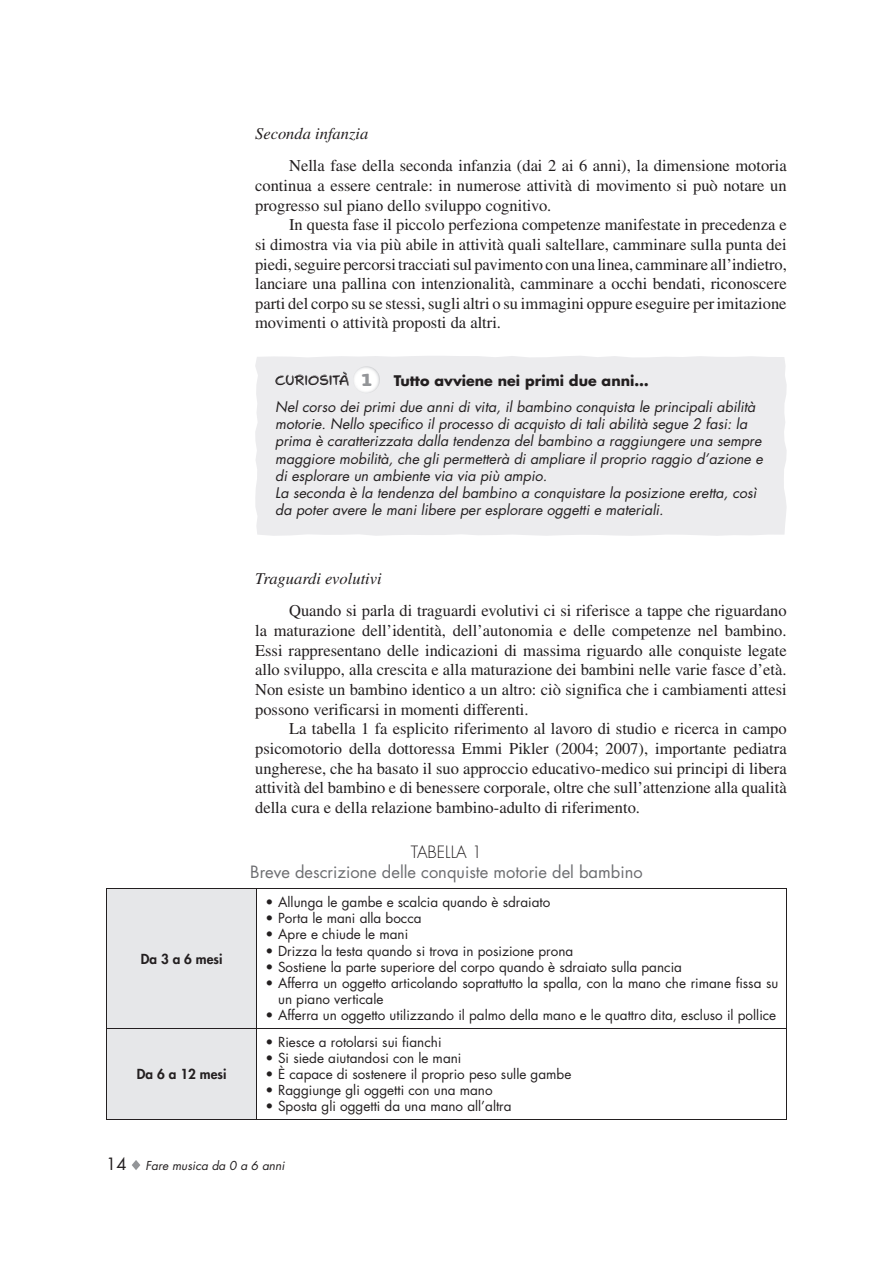
<style>
.page{position:relative;width:893px;height:1263px;background:#fff}
.page>*{position:absolute;margin:0;border:0;box-sizing:border-box;transform-origin:0 0}
.t1{font:16.5px/19.6px "Times LT Std";color:#231f20;text-align:justify}
.t2{font:16.5px "Futura Std";color:#6c6d70}
.t3{font:italic 16.5px "Times LT Std";color:#231f20}
.t4{font:300 16.5px "Futura Std";color:#231f20}
.t5{font:italic 14.25px/17.2px "Futura Std";color:#231f20}
.t6{font:13.5px/16px "Futura Std";color:#231f20}
.t7{font:800 13.5px "Futura Std";color:#231f20}
.t8{font:italic 12px "Futura Std";color:#231f20}
.s1{font-family:"Swing King";font-style:normal;font-size:13.5px}
.s2{font-family:"Freight Round Pro";font-weight:700;font-style:normal;font-size:19.5px;color:#939598}
.s3{font-weight:700;font-style:normal}
.s4{font-style:normal;font-size:16.5px}
</style>
<div class="page">
<svg style="left:132px;top:1160px;width:8px;height:10px"></svg>
<div style="left:255px;top:356px;width:532px;height:180px;background:#ececee"></div>
<svg style="left:276px;top:372px;width:73px;height:13px"></svg>
<img style="left:353px;top:366px;width:27px;height:27px;border-radius:13px">
<div style="left:107px;top:889px;width:150px;height:230px;background:#e6e7e9"></div>
<hr style="left:106px;top:1028px;width:151px;height:1px;background:#231f20">
<hr style="left:257px;top:1028px;width:530px;height:1px;background:#231f20">
<hr style="left:106px;top:1119px;width:151px;height:1px;background:#231f20">
<hr style="left:257px;top:1119px;width:530px;height:1px;background:#231f20">
<hr style="left:787px;top:889px;width:1px;height:139px;background:#231f20">
<hr style="left:787px;top:1028px;width:1px;height:91px;background:#231f20">
<hr style="left:106px;top:889px;width:1px;height:139px;background:#231f20">
<hr style="left:257px;top:889px;width:1px;height:139px;background:#231f20">
<hr style="left:106px;top:1028px;width:1px;height:91px;background:#231f20">
<hr style="left:257px;top:1028px;width:1px;height:91px;background:#231f20">
<hr style="left:106px;top:888px;width:151px;height:1px;background:#231f20">
<hr style="left:257px;top:888px;width:530px;height:1px;background:#231f20">
<p class="t3" style="left:255px;top:124px;width:115px">Seconda infanzia</p>
<p class="t1" style="left:255px;top:156px;width:533px;text-indent:34px">Nella fase della seconda infanzia (dai 2 ai 6 anni), la dimensione motoria continua a essere centrale: in numerose attività di movimento si può notare un progresso sul piano dello sviluppo cognitivo.</p>
<p class="t1" style="left:255px;top:215px;width:533px;text-indent:34px">In questa fase il piccolo perfeziona competenze manifestate in precedenza e si dimostra via via più abile in attività quali saltellare, camminare sulla punta dei piedi, seguire percorsi tracciati sul pavimento con una linea, camminare all’indietro, lanciare una pallina con intenzionalità, camminare a occhi bendati, riconoscere parti del corpo su se stessi, sugli altri o su immagini oppure eseguire per imitazione movimenti o attività proposti da altri.</p>
<p class="t5" style="left:275px;top:368px;width:482px;line-height:25.8px"><span class="s1">CURIOSITÀ</span> <span class="s2">1</span> <span class="s3">Tutto avviene nei primi due anni…<br></span>Nel corso dei primi due anni di vita, il bambino conquista le principali abilità</p>
<p class="t5" style="left:275px;top:415px;width:489px">motorie. Nello specifico il processo di acquisto di tali abilità segue 2 fasi: la prima è caratterizzata dalla tendenza del bambino a raggiungere una sempre maggiore mobilità, che gli permetterà di ampliare il proprio raggio d’azione e di esplorare un ambiente via via più ampio.<br>La seconda è la tendenza del bambino a conquistare la posizione eretta, così da poter avere le mani libere per esplorare oggetti e materiali.</p>
<p class="t7" style="left:141px;top:950px;width:83px">Da 3 a 6 mesi</p>
<p class="t7" style="left:137px;top:1065px;width:91px">Da 6 a 12 mesi</p>
<p class="t3" style="left:255px;top:569px;width:128px">Traguardi evolutivi</p>
<p class="t1" style="left:255px;top:601px;width:533px;text-indent:34px">Quando si parla di traguardi evolutivi ci si riferisce a tappe che riguardano la maturazione dell’identità, dell’autonomia e delle competenze nel bambino.<br>Essi rappresentano delle indicazioni di massima riguardo alle conquiste legate allo sviluppo, alla crescita e alla maturazione dei bambini nelle varie fasce d’età.<br>Non esiste un bambino identico a un altro: ciò significa che i cambiamenti attesi possono verificarsi in momenti differenti.</p>
<p class="t1" style="left:255px;top:719px;width:533px;text-indent:34px">La tabella 1 fa esplicito riferimento al lavoro di studio e ricerca in campo psicomotorio della dottoressa Emmi Pikler (2004; 2007), importante pediatra ungherese, che ha basato il suo approccio educativo-medico sui principi di libera attività del bambino e di benessere corporale, oltre che sull’attenzione alla qualità della cura e della relazione bambino-adulto di riferimento.</p>
<p class="t4" style="left:411px;top:842px;width:73px">TABELLA 1</p>
<p class="t2" style="left:250px;top:862px;width:394px">Breve descrizione delle conquiste motorie del bambino</p>
<p class="t6" style="left:265px;top:894px;width:287px">• Allunga le gambe e scalcia quando è sdraiato</p>
<p class="t6" style="left:265px;top:910px;width:158px">• Porta le mani alla bocca</p>
<p class="t6" style="left:265px;top:927px;width:144px">• Apre e chiude le mani</p>
<p class="t6" style="left:265px;top:943px;width:309px">• Drizza la testa quando si trova in posizione prona</p>
<p class="t6" style="left:265px;top:959px;width:418px">• Sostiene la parte superiore del corpo quando è sdraiato sulla pancia</p>
<p class="t6" style="left:278px;top:975px;width:502px;text-indent:-13px">• Afferra un oggetto articolando soprattutto la spalla, con la mano che rimane fissa su un piano verticale</p>
<p class="t6" style="left:265px;top:1007px;width:512px">• Afferra un oggetto utilizzando il palmo della mano e le quattro dita, escluso il pollice</p>
<p class="t6" style="left:265px;top:1034px;width:178px">• Riesce a rotolarsi sui fianchi</p>
<p class="t6" style="left:265px;top:1050px;width:198px">• Si siede aiutandosi con le mani</p>
<p class="t6" style="left:265px;top:1066px;width:307px">• È capace di sostenere il proprio peso sulle gambe</p>
<p class="t6" style="left:265px;top:1082px;width:229px">• Raggiunge gli oggetti con una mano</p>
<p class="t6" style="left:265px;top:1098px;width:248px">• Sposta gli oggetti da una mano all’altra</p>
<p class="t8" style="left:106px;top:1158px;width:180px"><span class="s4">14</span> Fare musica da 0 a 6 anni</p>
</div>
